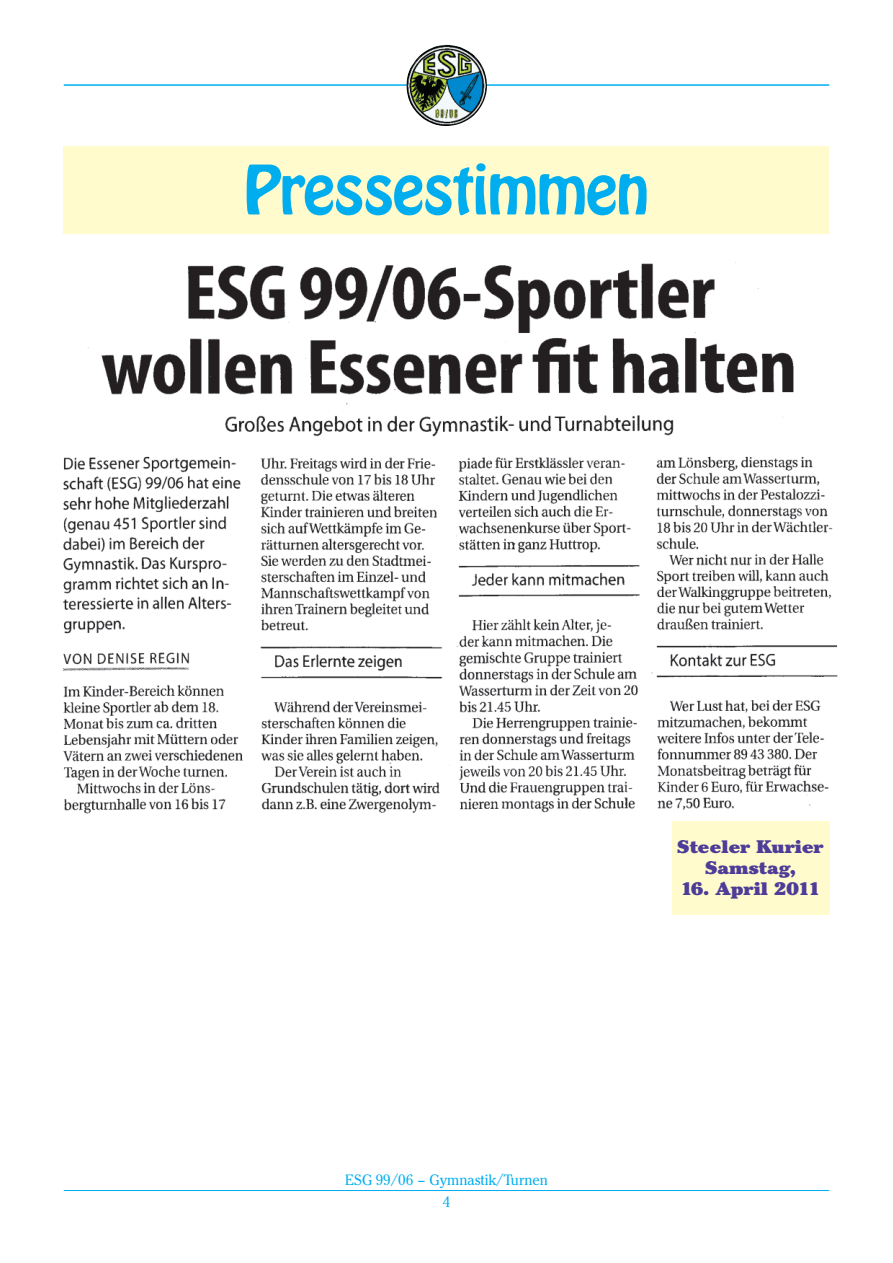
<style>
.page{position:relative;width:893px;height:1263px;background:#fff}
.page>*{position:absolute;margin:0;border:0;box-sizing:border-box;transform-origin:0 0}
.t1{font:60px "Hobo Std";letter-spacing:-.025em;color:#00aeef}
.t2{font:900 18px/21px "Cheltenham ITCBQ";color:#4d3c98;text-align:center}
.t3{font:15px/22.5px "Cheltenham ITCBQ";color:#00aeef;text-align:center}
</style>
<div class="page">
<hr style="left:64px;top:1190px;width:765px;height:1px;background:#00aeef">
<div style="left:64px;top:147px;width:765px;height:87px;background:#fffbcc"></div>
<hr style="left:64px;top:84px;width:765px;height:2px;background:#00aeef">
<div style="left:672px;top:821px;width:157px;height:93px;background:#fffbcc"></div>
<img style="left:63px;top:262px;width:775px;height:552px">
<img style="left:410px;top:44px;width:73px;height:24px">
<h1 class="t1" style="left:244px;top:165px;width:407px">Pressestimmen</h1>
<p class="t3" style="left:345px;top:1168px;width:204px">ESG 99/06 – Gymnastik/Turnen<br>4</p>
<p class="t2" style="left:677px;top:836px;width:148px">Steeler Kurier<br>Samstag,</p>
<p class="t2" style="left:680px;top:878px;width:142px">16. April 2011</p>
</div>
